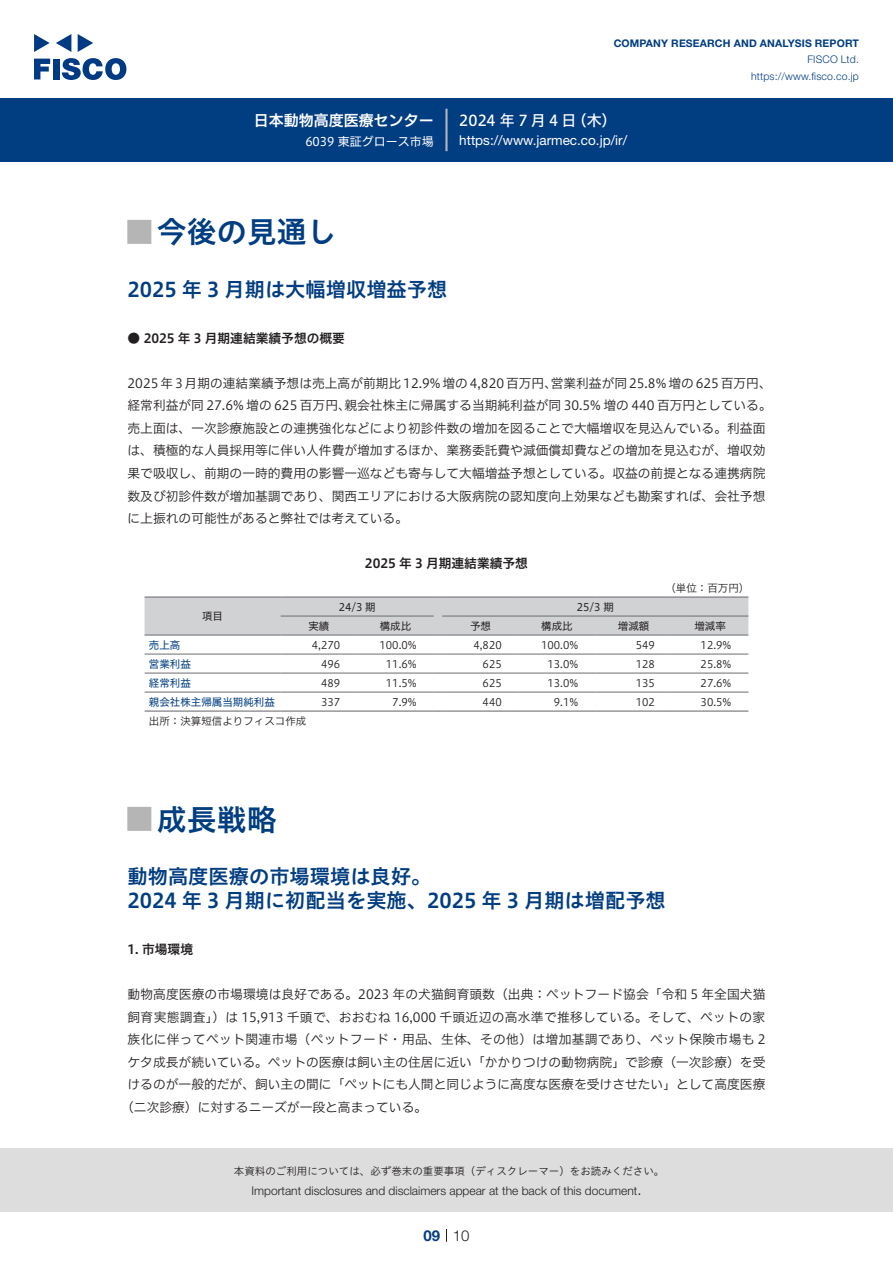
<style>
.page{position:relative;width:893px;height:1263px;background:#fff}
.page>*{position:absolute;margin:0;border:0;box-sizing:border-box;transform-origin:0 0}
.t1{font:30px "Hiragino UD Sans Std N W6";color:#003d81}
.t2{font:24px "Hiragino UD Sans Std N W6";color:#b5b5b6}
.中タイトル{font:20.25px/24px "Hiragino UD Sans Std W6";color:#003d81}
.t3{font:15px "Hiragino UD Sans F Std N W5";letter-spacing:.21em;color:#fff}
.t4{font:15px "Hiragino UD Sans F Std N W6";color:#fff}
.t5{font:300 15px "Helvetica Neue LT Std";color:#231f20}
.t6{font:700 15px "Helvetica Neue LT Std";color:#003d81}
.t7{font:13.5px "Helvetica Neue LT Std";color:#fff}
.本文{font:12.75px/22.5px "Hiragino UD Sans F Std N W3";color:#231f20}
.本文-2{font:12.75px "Hiragino UD Sans F Std N W3";letter-spacing:.025em;color:#231f20}
.本文-3{font:12.75px "Hiragino UD Sans F Std N W3";letter-spacing:.03em;color:#231f20}
.小タイトル{font:12.75px "Hiragino UD Sans F Std N W6";color:#231f20}
.チャートタイトル{font:12.75px "Hiragino UD Sans F Std N W6";color:#231f20}
.t8{font:300 12px "Helvetica Neue LT Std";color:#231f20}
.t9{font:12px "Hiragino UD Sans F Std N W4";color:#fff}
.表数字{font:10.5px "Hiragino UD Sans F Std N W3";color:#231f20}
.t10{font:10.5px "Hiragino UD Sans Std W3";color:#231f20}
.t11{font:700 10.5px "Helvetica Neue LT Std";letter-spacing:.015em;color:#003d81}
.t12{font:300 10.5px/16.5px "Helvetica Neue LT Std";letter-spacing:.015em;color:#003d81;text-align:right}
.表上{font:10.5px "Hiragino UD Sans F Std N W4";color:#231f20}
.表左{font:10.5px "Hiragino UD Sans F Std N W4";color:#003d81}
.表組み基本スタイル{font:10.5px "Hiragino UD Sans F Std N W3";color:#231f20}
.表単位{font:10.5px "Hiragino UD Sans F Std N W3";color:#231f20}
</style>
<div class="page">
<div style="left:0;top:1148px;width:893px;height:64px;background:#ddd"></div>
<svg style="left:34px;top:59px;width:16px;height:20px"></svg>
<div style="left:53px;top:59px;width:6px;height:20px;background:#003a83"></div>
<svg style="left:62px;top:58px;width:64px;height:22px"></svg>
<svg style="left:34px;top:34px;width:16px;height:18px"></svg>
<svg style="left:78px;top:34px;width:15px;height:18px"></svg>
<svg style="left:56px;top:34px;width:15px;height:18px"></svg>
<div style="left:0;top:98px;width:893px;height:64px;background:#003d81"></div>
<hr style="left:445px;top:109px;width:3px;height:42px;background:#b5b5b6">
<svg style="left:446px;top:1229px;width:1px;height:13px"></svg>
<hr style="left:145px;top:654px;width:136px;height:1px;background:#6c6d70">
<hr style="left:281px;top:654px;width:76px;height:1px;background:#6c6d70">
<hr style="left:357px;top:654px;width:77px;height:1px;background:#6c6d70">
<hr style="left:442px;top:654px;width:77px;height:1px;background:#6c6d70">
<hr style="left:519px;top:654px;width:76px;height:1px;background:#6c6d70">
<hr style="left:595px;top:654px;width:77px;height:1px;background:#6c6d70">
<hr style="left:672px;top:654px;width:76px;height:1px;background:#6c6d70">
<hr style="left:145px;top:673px;width:136px;height:1px;background:#6c6d70">
<hr style="left:281px;top:673px;width:76px;height:1px;background:#6c6d70">
<hr style="left:357px;top:673px;width:77px;height:1px;background:#6c6d70">
<hr style="left:442px;top:673px;width:77px;height:1px;background:#6c6d70">
<hr style="left:519px;top:673px;width:76px;height:1px;background:#6c6d70">
<hr style="left:595px;top:673px;width:77px;height:1px;background:#6c6d70">
<hr style="left:672px;top:673px;width:76px;height:1px;background:#6c6d70">
<hr style="left:145px;top:692px;width:136px;height:1px;background:#6c6d70">
<hr style="left:281px;top:692px;width:76px;height:1px;background:#6c6d70">
<hr style="left:357px;top:692px;width:77px;height:1px;background:#6c6d70">
<hr style="left:442px;top:692px;width:77px;height:1px;background:#6c6d70">
<hr style="left:519px;top:692px;width:76px;height:1px;background:#6c6d70">
<hr style="left:595px;top:692px;width:77px;height:1px;background:#6c6d70">
<hr style="left:672px;top:692px;width:76px;height:1px;background:#6c6d70">
<svg style="left:145px;top:596px;width:603px;height:40px;background:#cbccce"></svg>
<hr style="left:442px;top:596px;width:77px;height:2px;background:#6c6d70">
<hr style="left:519px;top:596px;width:76px;height:2px;background:#6c6d70">
<hr style="left:595px;top:596px;width:77px;height:2px;background:#6c6d70">
<hr style="left:672px;top:596px;width:76px;height:2px;background:#6c6d70">
<hr style="left:145px;top:710px;width:136px;height:2px;background:#6c6d70">
<hr style="left:281px;top:710px;width:76px;height:2px;background:#6c6d70">
<hr style="left:357px;top:710px;width:77px;height:2px;background:#6c6d70">
<svg style="left:434px;top:710px;width:8px;height:2px"></svg>
<hr style="left:442px;top:710px;width:77px;height:2px;background:#6c6d70">
<hr style="left:519px;top:710px;width:76px;height:2px;background:#6c6d70">
<hr style="left:595px;top:710px;width:77px;height:2px;background:#6c6d70">
<hr style="left:672px;top:710px;width:76px;height:2px;background:#6c6d70">
<p class="t4" style="left:254px;top:109px;width:182px">日本動物高度医療センター</p>
<p class="t9" style="left:305px;top:132px;width:130px">6039 東証グロース市場</p>
<p class="t11" style="left:614px;top:37px;width:247px">COMPANY RESEARCH AND ANALYSIS REPORT</p>
<p class="t12" style="left:751px;top:51px;width:109px">FISCO Ltd. https://www.fisco.co j p.</p>
<p class="t3" style="left:459px;top:109px;width:119px">2024年7月4日</p>
<p class="t3" style="left:572px;top:109px;width:46px">（木(</p>
<p class="t7" style="left:459px;top:132px;width:169px">https://www.jarmec. c o j p. /i r/</p>
<p class="t1" style="left:157px;top:209px;width:181px">今後の見通し</p>
<p class="t2" style="left:128px;top:213px;width:25px">█</p>
<p class="中タイトル" style="left:128px;top:276px;width:321px">2025 年 3 月期は大幅増収増益予想</p>
<p class="小タイトル" style="left:128px;top:328px;width:219px">● 2025 年 3 月期連結業績予想の概要</p>
<p class="本文" style="left:344px;top:371px;width:429px;text-indent:-217px">2025年 3 月期の連結業績予想は売上高が前期比 12.9% 増の 4,820 百万円、<br>親会社株主に帰属する当期純利益が同 30.5% 増の 440 百万円としている。</p>
<p class="本文" style="left:551px;top:371px;width:223px">営業利益が同25.8% 増の 625 百万円、</p>
<p class="本文" style="left:128px;top:394px;width:639px">経常利益が同 27.6% 増の 625 百万円、<br>売上面は、一次診療施設との連携強化などにより初診件数の増加を図ることで大幅増収を見込んでいる。利益面は、積極的な人員採用等に伴い人件費が増加するほか、業務委託費や減価償却費などの増加を見込むが、増収効果で吸収し、前期の一時的費用の影響一巡なども寄与して大幅増益予想としている。収益の前提となる連携病院数及び初診件数が増加基調であり、関西エリアにおける大阪病院の認知度向上効果なども勘案すれば、会社予想に上振れの可能性があると弊社では考えている。</p>
<p class="チャートタイトル" style="left:365px;top:553px;width:165px">2025 年 3 月期連結業績予想</p>
<p class="表単位" style="left:665px;top:580px;width:85px">（単位：百万円(</p>
<p class="表上" style="left:202px;top:608px;width:22px">項目</p>
<p class="表上" style="left:339px;top:599px;width:39px">24/3 期</p>
<p class="表上" style="left:577px;top:599px;width:39px">25/3 期</p>
<p class="表上" style="left:308px;top:618px;width:22px">実績</p>
<p class="表上" style="left:694px;top:618px;width:33px">増減率</p>
<p class="表上" style="left:380px;top:618px;width:33px">構成比</p>
<p class="表上" style="left:541px;top:618px;width:33px">構成比</p>
<p class="表上" style="left:618px;top:618px;width:33px">増減額</p>
<p class="表上" style="left:470px;top:618px;width:22px">予想</p>
<p class="表左" style="left:149px;top:637px;width:33px">売上高</p>
<p class="表数字" style="left:312px;top:637px;width:30px">4,270</p>
<p class="表数字" style="left:380px;top:637px;width:39px">100.0%</p>
<p class="表数字" style="left:473px;top:637px;width:30px">4,820</p>
<p class="表数字" style="left:541px;top:637px;width:39px">100.0%</p>
<p class="表数字" style="left:636px;top:637px;width:21px">549</p>
<p class="表数字" style="left:701px;top:637px;width:32px">12.9%</p>
<p class="表左" style="left:149px;top:656px;width:43px">営業利益</p>
<p class="表数字" style="left:321px;top:656px;width:21px">496</p>
<p class="表数字" style="left:386px;top:656px;width:32px">11.6%</p>
<p class="表数字" style="left:483px;top:656px;width:21px">625</p>
<p class="表数字" style="left:547px;top:656px;width:32px">13.0%</p>
<p class="表数字" style="left:636px;top:656px;width:21px">128</p>
<p class="表数字" style="left:701px;top:656px;width:32px">25.8%</p>
<p class="表左" style="left:149px;top:675px;width:43px">経常利益</p>
<p class="表数字" style="left:321px;top:675px;width:21px">489</p>
<p class="表数字" style="left:386px;top:675px;width:32px">11.5%</p>
<p class="表数字" style="left:483px;top:675px;width:21px">625</p>
<p class="表数字" style="left:547px;top:675px;width:32px">13.0%</p>
<p class="表数字" style="left:636px;top:675px;width:21px">135</p>
<p class="表数字" style="left:701px;top:675px;width:32px">27.6%</p>
<p class="表左" style="left:149px;top:694px;width:127px">親会社株主帰属当期純利益</p>
<p class="表組み基本スタイル" style="left:149px;top:713px;width:159px">出所：決算短信よりフィスコ作成</p>
<p class="表数字" style="left:321px;top:694px;width:21px">337</p>
<p class="表数字" style="left:392px;top:694px;width:26px">7.9%</p>
<p class="表数字" style="left:483px;top:694px;width:21px">440</p>
<p class="表数字" style="left:554px;top:694px;width:26px">9.1%</p>
<p class="表数字" style="left:636px;top:694px;width:21px">102</p>
<p class="表数字" style="left:701px;top:694px;width:32px">30.5%</p>
<p class="t1" style="left:157px;top:796px;width:121px">成長戦略</p>
<p class="t2" style="left:128px;top:801px;width:25px">█</p>
<p class="中タイトル" style="left:128px;top:863px;width:540px">動物高度医療の市場環境は良好。<br>2024 年 3 月期に初配当を実施、2025 年 3 月期は増配予想</p>
<p class="小タイトル" style="left:128px;top:940px;width:67px">1. 市場環境</p>
<p class="本文" style="left:128px;top:982px;width:639px">動物高度医療の市場環境は良好である。2023 年の犬猫飼育頭数（出典：ペットフード協会「令和 5 年全国犬猫</p>
<p class="本文-2" style="left:128px;top:1007px;width:639px">飼育実態調査」）は 15,913 千頭で、おおむね 16,000 千頭近辺の高水準で推移している。そして、ペットの家</p>
<p class="本文-3" style="left:128px;top:1030px;width:639px">族化に伴ってペット関連市場（ペットフード・用品、生体、その他）は増加基調であり、ペット保険市場も 2</p>
<p class="本文" style="left:128px;top:1050px;width:639px">ケタ成長が続いている。ペットの医療は飼い主の住居に近い「かかりつけの動物病院」で診療（一次診療）を受</p>
<p class="本文" style="left:128px;top:1072px;width:639px">けるのが一般的だが、飼い主の間に「ペットにも人間と同じように高度な医療を受けさせたい」として高度医療</p>
<p class="本文" style="left:121px;top:1095px;width:307px">（二次診療）に対するニーズが一段と高まっている。</p>
<p class="t10" style="left:234px;top:1163px;width:432px">本資料のご利用については、必ず巻末の重要事項（ディスクレーマー）をお読みください。</p>
<p class="t5" style="left:637px;top:1180px;width:6px">.</p>
<p class="t8" style="left:251px;top:1183px;width:387px">Important disclosures and disclaimers appear at the back of this document</p>
<p class="t6" style="left:423px;top:1226px;width:18px">09</p>
<p class="t5" style="left:453px;top:1226px;width:18px">10</p>
</div>
